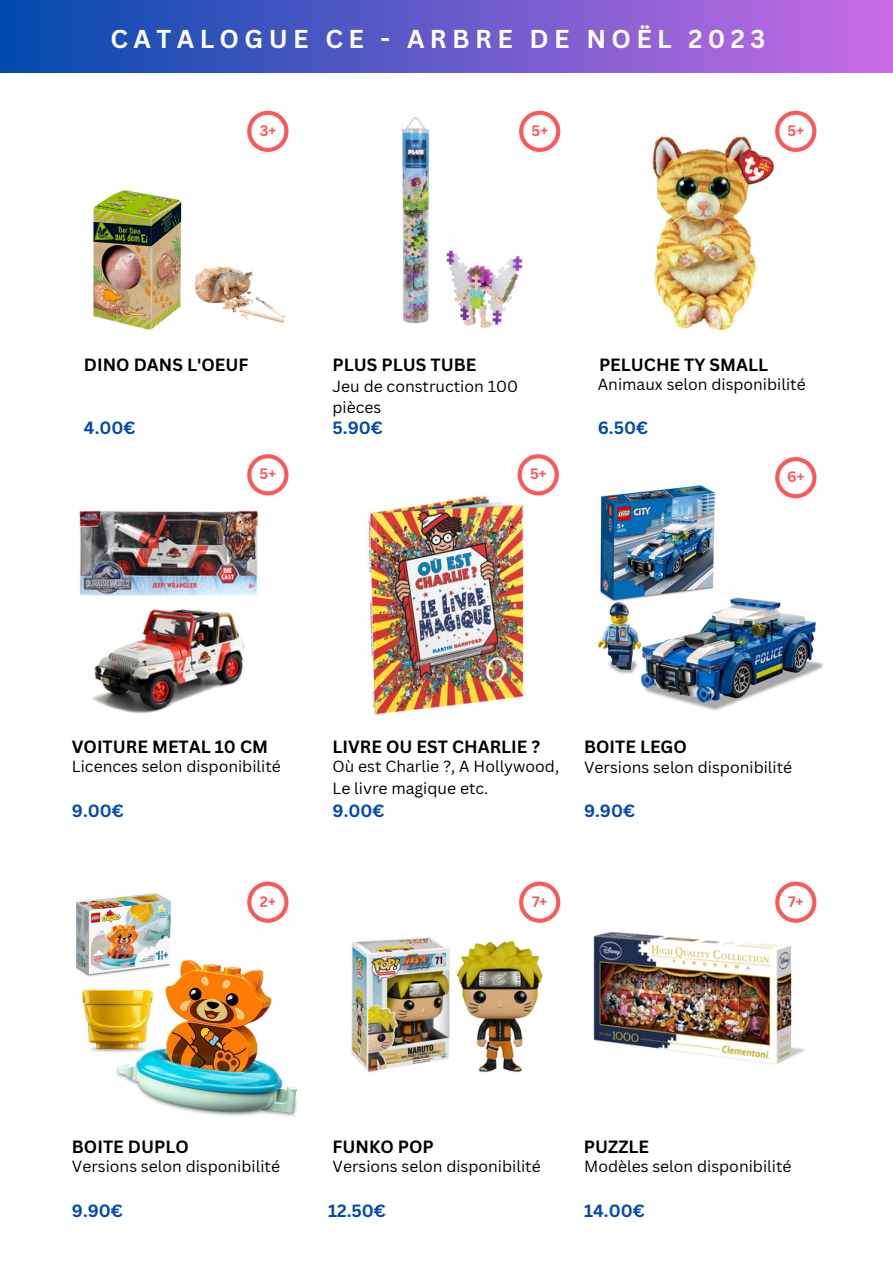
<style>
.page{position:relative;width:893px;height:1264px;background:#fff}
.page>*{position:absolute;margin:0;border:0;box-sizing:border-box;transform-origin:0 0}
.t1{font:700 25.2px "Canva Sans";letter-spacing:.215em;color:#fff}
.t2{font:700 17.25px "Canva Sans";color:#000}
.t3{font:700 17.25px "Canva Sans";color:#004aad}
.t4{font:15.75px/21.1px "Canva Sans";color:#000}
.t5{font:700 14.7px "Canva Sans";color:#ff5757}
</style>
<div class="page">
<img style="left:79px;top:510px;width:180px;height:203px">
<img style="left:76px;top:894px;width:221px;height:222px">
<img style="left:401px;top:117px;width:160px;height:212px">
<img style="left:367px;top:495px;width:175px;height:220px">
<img style="left:351px;top:922px;width:194px;height:151px">
<img style="left:652px;top:128px;width:165px;height:203px">
<img style="left:597px;top:485px;width:226px;height:226px">
<img style="left:593px;top:922px;width:212px;height:143px">
<div style="left:0;top:0;width:892px;height:72px;background:linear-gradient(to right,#004aad,#c96ce6)"></div>
<img style="left:93px;top:190px;width:89px;height:140px">
<img style="left:194px;top:266px;width:91px;height:57px">
<svg style="left:247px;top:111px;width:41px;height:41px"></svg>
<svg style="left:519px;top:111px;width:41px;height:41px"></svg>
<svg style="left:775px;top:111px;width:41px;height:41px"></svg>
<svg style="left:247px;top:454px;width:41px;height:41px"></svg>
<svg style="left:517px;top:454px;width:42px;height:41px"></svg>
<svg style="left:775px;top:457px;width:41px;height:41px"></svg>
<svg style="left:247px;top:881px;width:41px;height:41px"></svg>
<svg style="left:519px;top:881px;width:41px;height:41px"></svg>
<svg style="left:775px;top:881px;width:41px;height:41px"></svg>
<p class="t1" style="left:110px;top:21px;width:656px">CATALOGUE CE - ARBRE DE NOËL 2023</p>
<p class="t5" style="left:260px;top:120px;width:18px">3+</p>
<p class="t5" style="left:531px;top:120px;width:18px">5+</p>
<p class="t5" style="left:787px;top:120px;width:18px">5+</p>
<p class="t2" style="left:84px;top:352px;width:166px">DINO DANS L'OEUF</p>
<p class="t3" style="left:84px;top:416px;width:53px">4.00€</p>
<p class="t2" style="left:332px;top:352px;width:145px">PLUS PLUS TUBE</p>
<p class="t2" style="left:599px;top:352px;width:170px">PELUCHE TY SMALL</p>
<p class="t4" style="left:332px;top:375px;width:187px">Jeu de construction 100 pièces</p>
<p class="t4" style="left:597px;top:373px;width:209px">Animaux selon disponibilité</p>
<p class="t3" style="left:332px;top:416px;width:52px">5.90€</p>
<p class="t3" style="left:597px;top:416px;width:52px">6.50€</p>
<p class="t5" style="left:259px;top:463px;width:18px">5+</p>
<p class="t5" style="left:530px;top:463px;width:18px">5+</p>
<p class="t5" style="left:787px;top:466px;width:19px">6+</p>
<p class="t2" style="left:72px;top:735px;width:198px">VOITURE METAL 10 CM</p>
<p class="t2" style="left:332px;top:735px;width:209px">LIVRE OU EST CHARLIE ?</p>
<p class="t2" style="left:584px;top:735px;width:104px">BOITE LEGO</p>
<p class="t4" style="left:72px;top:755px;width:210px">Licences selon disponibilité</p>
<p class="t4" style="left:332px;top:755px;width:228px">Où est Charlie ?, A Hollywood,<br>Le livre magique etc.</p>
<p class="t4" style="left:584px;top:756px;width:210px">Versions selon disponibilité</p>
<p class="t3" style="left:72px;top:799px;width:53px">9.00€</p>
<p class="t3" style="left:332px;top:799px;width:53px">9.00€</p>
<p class="t3" style="left:584px;top:799px;width:53px">9.90€</p>
<p class="t5" style="left:260px;top:891px;width:17px">2+</p>
<p class="t5" style="left:532px;top:891px;width:17px">7+</p>
<p class="t5" style="left:788px;top:891px;width:17px">7+</p>
<p class="t2" style="left:72px;top:1134px;width:118px">BOITE DUPLO</p>
<p class="t2" style="left:332px;top:1134px;width:103px">FUNKO POP</p>
<p class="t2" style="left:584px;top:1134px;width:66px">PUZZLE</p>
<p class="t4" style="left:72px;top:1154px;width:210px">Versions selon disponibilité</p>
<p class="t3" style="left:72px;top:1198px;width:53px">9.90€</p>
<p class="t4" style="left:332px;top:1155px;width:210px">Versions selon disponibilité</p>
<p class="t4" style="left:584px;top:1154px;width:209px">Modèles selon disponibilité</p>
<p class="t3" style="left:328px;top:1198px;width:59px">12.50€</p>
<p class="t3" style="left:584px;top:1198px;width:62px">14.00€</p>
</div>
